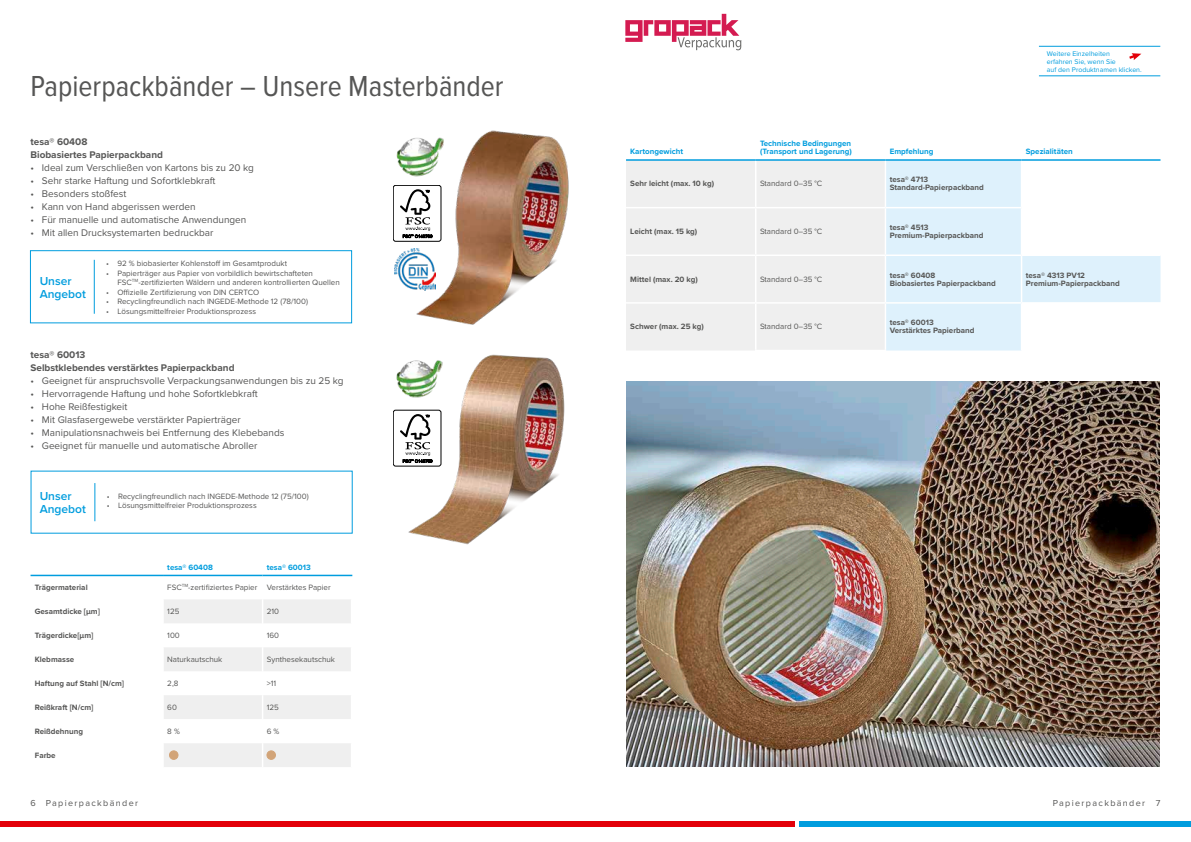
<style>
.page{position:relative;width:1191px;height:842px;background:#fff}
.page>*{position:absolute;margin:0;border:0;box-sizing:border-box;transform-origin:0 0}
.t1{font:30px "Proxima Nova Cond";color:#565655}
.t2{font:600 12px/13px "Proxima Nova";color:#009dde}
.t3{font:10px "Proxima Nova";color:#565655}
.t4{font:700 10px/13px "Proxima Nova";color:#565655}
.t5{font:9px "Proxima Nova";letter-spacing:.15em;color:#565655}
.t6{font:8px/9.6px "Proxima Nova";color:#565655}
.t7{font:700 8px/8px "Proxima Nova";color:#565655}
.t8{font:700 8px/8px "Proxima Nova";color:#009dde}
.t9{font:7px/8px "Proxima Nova";color:#009dde}
</style>
<div class="page">
<hr style="left:94px;top:483px;width:1px;height:38px;background:#009dde">
<div style="left:626px;top:161px;width:258px;height:189px;background:#efefef"></div>
<div style="left:886px;top:161px;width:274px;height:189px;background:#def1fc"></div>
<svg style="left:1022px;top:161px;width:138px;height:93px"></svg>
<div style="left:1021px;top:303px;width:139px;height:47px;background:#fff"></div>
<hr style="left:755px;top:161px;width:1px;height:46px;background:#fff">
<hr style="left:1020px;top:161px;width:2px;height:46px;background:#fff">
<hr style="left:755px;top:208px;width:1px;height:46px;background:#fff">
<hr style="left:1020px;top:208px;width:2px;height:46px;background:#fff">
<hr style="left:755px;top:256px;width:1px;height:46px;background:#fff">
<hr style="left:755px;top:304px;width:1px;height:46px;background:#fff">
<hr style="left:885px;top:254px;width:136px;height:2px;background:#fff">
<hr style="left:885px;top:302px;width:136px;height:2px;background:#fff">
<hr style="left:755px;top:254px;width:130px;height:2px;background:#fff">
<hr style="left:755px;top:302px;width:130px;height:2px;background:#fff">
<hr style="left:626px;top:254px;width:129px;height:2px;background:#fff">
<hr style="left:626px;top:302px;width:129px;height:2px;background:#fff">
<hr style="left:626px;top:207px;width:129px;height:1px;background:#fff">
<hr style="left:755px;top:207px;width:130px;height:1px;background:#fff">
<hr style="left:885px;top:207px;width:136px;height:1px;background:#fff">
<hr style="left:1021px;top:207px;width:139px;height:1px;background:#fff">
<hr style="left:1020px;top:304px;width:2px;height:46px;background:#fff">
<hr style="left:1021px;top:254px;width:139px;height:2px;background:#fff">
<hr style="left:1020px;top:256px;width:2px;height:46px;background:#fff">
<hr style="left:1021px;top:302px;width:140px;height:2px;background:#fff">
<hr style="left:626px;top:159px;width:129px;height:2px;background:#009dde">
<hr style="left:755px;top:159px;width:130px;height:2px;background:#009dde">
<hr style="left:885px;top:159px;width:136px;height:2px;background:#009dde">
<hr style="left:1021px;top:159px;width:139px;height:2px;background:#009dde">
<img style="left:626px;top:382px;width:534px;height:385px">
<svg style="left:1129px;top:53px;width:12px;height:7px"></svg>
<hr style="left:1039px;top:75px;width:121px;height:1px;background:#009dde">
<hr style="left:1039px;top:46px;width:121px;height:1px;background:#009dde">
<img style="left:396px;top:130px;width:173px;height:195px">
<img style="left:393px;top:354px;width:172px;height:191px">
<div style="left:393px;top:185px;width:48px;height:56px;background:#fff;border-radius:2px"></div>
<div style="left:393px;top:185px;width:48px;height:57px;border:1px solid #000;border-radius:2px"></div>
<svg style="left:400px;top:189px;width:32px;height:49px"></svg>
<div style="left:393px;top:410px;width:48px;height:56px;background:#fff;border-radius:2px"></div>
<div style="left:393px;top:410px;width:48px;height:56px;border:1px solid #000;border-radius:2px"></div>
<svg style="left:400px;top:414px;width:32px;height:49px"></svg>
<img style="left:394px;top:249px;width:41px;height:41px">
<div style="left:30px;top:250px;width:322px;height:73px;border:1px solid #009dde"></div>
<hr style="left:94px;top:260px;width:1px;height:54px;background:#009dde">
<svg style="left:163px;top:576px;width:189px;height:191px"></svg>
<hr style="left:31px;top:575px;width:132px;height:1px;background:#009dde">
<hr style="left:163px;top:575px;width:99px;height:1px;background:#009dde">
<hr style="left:262px;top:575px;width:90px;height:1px;background:#009dde">
<div style="left:169px;top:751px;width:9px;height:8px;background:#d2a478;border-radius:50%"></div>
<div style="left:169px;top:751px;width:9px;height:8px;border:1px solid #d2a478;border-radius:50%"></div>
<div style="left:267px;top:751px;width:8px;height:8px;background:#d2a478;border-radius:50%"></div>
<div style="left:267px;top:751px;width:8px;height:8px;border:1px solid #d2a478;border-radius:50%"></div>
<div style="left:0;top:822px;width:794px;height:5px;background:#e30009"></div>
<div style="left:799px;top:822px;width:392px;height:5px;background:#009dde"></div>
<svg style="left:625px;top:14px;width:116px;height:36px"></svg>
<h1 class="t1" style="left:31px;top:64px;width:475px">Papierpackbänder – Unsere Masterbänder</h1>
<p class="t4" style="left:31px;top:135px;width:134px">tesa® 60408<br>Biobasiertes Papierpackband</p>
<p class="t3" style="left:31px;top:160px;width:225px">• Ideal zum Verschließen von Kartons bis zu 20 kg</p>
<p class="t3" style="left:31px;top:173px;width:186px">• Sehr starke Haftung und Sofortklebkraft</p>
<p class="t3" style="left:31px;top:186px;width:97px">• Besonders stoßfest</p>
<p class="t3" style="left:31px;top:199px;width:167px">• Kann von Hand abgerissen werden</p>
<p class="t3" style="left:31px;top:212px;width:217px">• Für manuelle und automatische Anwendungen</p>
<p class="t3" style="left:31px;top:225px;width:184px">• Mit allen Drucksystemarten bedruckbar</p>
<p class="t6" style="left:106px;top:258px;width:182px">• 92 % biobasierter Kohlenstoff im Gesamtprodukt</p>
<p class="t6" style="left:117px;top:268px;width:224px;text-indent:-11px">• Papierträger aus Papier von vorbildlich bewirtschafteten<br>FSC<sup>TM</sup>-zertifizierten Wäldern und anderen kontrollierten Quellen</p>
<p class="t6" style="left:106px;top:287px;width:155px">• Offizielle Zertifizierung von DIN CERTCO</p>
<p class="t6" style="left:106px;top:296px;width:203px">• Recyclingfreundlich nach INGEDE-Methode 12 (78/100)</p>
<p class="t6" style="left:106px;top:306px;width:151px">• Lösungsmittelfreier Produktionsprozess</p>
<h2 class="t2" style="left:40px;top:274px;width:48px">Unser<br>Angebot</h2>
<p class="t4" style="left:31px;top:348px;width:205px">tesa® 60013<br>Selbstklebendes verstärktes Papierpackband</p>
<p class="t3" style="left:31px;top:373px;width:314px">• Geeignet für anspruchsvolle Verpackungsanwendungen bis zu 25 kg</p>
<p class="t3" style="left:31px;top:386px;width:229px">• Hervorragende Haftung und hohe Sofortklebkraft</p>
<p class="t3" style="left:31px;top:399px;width:98px">• Hohe Reißfestigkeit</p>
<p class="t3" style="left:31px;top:412px;width:212px">• Mit Glasfasergewebe verstärkter Papierträger</p>
<p class="t3" style="left:31px;top:425px;width:255px">• Manipulationsnachweis bei Entfernung des Klebebands</p>
<p class="t3" style="left:31px;top:438px;width:228px">• Geeignet für manuelle und automatische Abroller</p>
<h2 class="t2" style="left:40px;top:489px;width:48px">Unser<br>Angebot</h2>
<p class="t6" style="left:107px;top:491px;width:203px">• Recyclingfreundlich nach INGEDE-Methode 12 (75/100)</p>
<p class="t6" style="left:107px;top:500px;width:151px">• Lösungsmittelfreier Produktionsprozess</p>
<p class="t8" style="left:167px;top:563px;width:47px">tesa® 60408</p>
<p class="t8" style="left:267px;top:563px;width:45px">tesa® 60013</p>
<p class="t7" style="left:35px;top:583px;width:54px">Trägermaterial</p>
<p class="t6" style="left:167px;top:582px;width:165px">FSC<sup>TM</sup>-zertifiziertes Papier Verstärktes Papier</p>
<p class="t7" style="left:35px;top:607px;width:67px">Gesamtdicke [µm]</p>
<p class="t6" style="left:167px;top:606px;width:14px">125</p>
<p class="t6" style="left:267px;top:606px;width:14px">210</p>
<p class="t7" style="left:35px;top:631px;width:60px">Trägerdicke[µm]</p>
<p class="t6" style="left:167px;top:630px;width:14px">100</p>
<p class="t6" style="left:267px;top:630px;width:14px">160</p>
<p class="t7" style="left:35px;top:655px;width:41px">Klebmasse</p>
<p class="t6" style="left:167px;top:654px;width:56px">Naturkautschuk</p>
<p class="t6" style="left:267px;top:654px;width:70px">Synthesekautschuk</p>
<p class="t7" style="left:35px;top:679px;width:91px">Haftung auf Stahl [N/cm]</p>
<p class="t6" style="left:167px;top:678px;width:13px">2,8</p>
<p class="t6" style="left:267px;top:678px;width:11px">&gt;11</p>
<p class="t7" style="left:35px;top:703px;width:60px">Reißkraft [N/cm]</p>
<p class="t6" style="left:167px;top:702px;width:11px">60</p>
<p class="t6" style="left:267px;top:702px;width:14px">125</p>
<p class="t7" style="left:35px;top:727px;width:50px">Reißdehnung</p>
<p class="t6" style="left:167px;top:726px;width:14px">8 %</p>
<p class="t6" style="left:267px;top:726px;width:14px">6 %</p>
<p class="t7" style="left:35px;top:751px;width:22px">Farbe</p>
<p class="t9" style="left:1047px;top:50px;width:96px">Weitere Einzelheiten<br>erfahren Sie, wenn Sie<br>auf den Produktnamen klicken.</p>
<p class="t8" style="left:630px;top:147px;width:54px">Kartongewicht</p>
<p class="t8" style="left:760px;top:139px;width:93px">Technische Bedingungen (Transport und Lagerung)</p>
<p class="t8" style="left:889px;top:147px;width:45px">Empfehlung</p>
<p class="t8" style="left:1025px;top:147px;width:48px">Spezialitäten</p>
<p class="t7" style="left:630px;top:180px;width:85px">Sehr leicht (max. 10 kg)</p>
<p class="t6" style="left:760px;top:179px;width:64px">Standard 0–35 °C</p>
<p class="t7" style="left:889px;top:176px;width:96px">tesa® 4713<br>Standard-Papierpackband</p>
<p class="t7" style="left:630px;top:227px;width:68px">Leicht (max. 15 kg)</p>
<p class="t6" style="left:760px;top:226px;width:64px">Standard 0–35 °C</p>
<p class="t7" style="left:889px;top:223px;width:95px">tesa® 4513<br>Premium-Papierpackband</p>
<p class="t7" style="left:630px;top:275px;width:69px">Mittel (max. 20 kg)</p>
<p class="t6" style="left:760px;top:274px;width:64px">Standard 0–35 °C</p>
<p class="t7" style="left:889px;top:271px;width:107px">tesa® 60408<br>Biobasiertes Papierpackband</p>
<p class="t7" style="left:1025px;top:271px;width:95px">tesa® 4313 PV12<br>Premium-Papierpackband</p>
<p class="t7" style="left:630px;top:322px;width:75px">Schwer (max. 25 kg)</p>
<p class="t6" style="left:760px;top:322px;width:64px">Standard 0–35 °C</p>
<p class="t7" style="left:889px;top:318px;width:86px">tesa® 60013<br>Verstärktes Papierband</p>
<p class="t5" style="left:31px;top:796px;width:109px">6 Papierpackbänder</p>
<p class="t5" style="left:1052px;top:796px;width:109px">Papierpackbänder 7</p>
</div>
